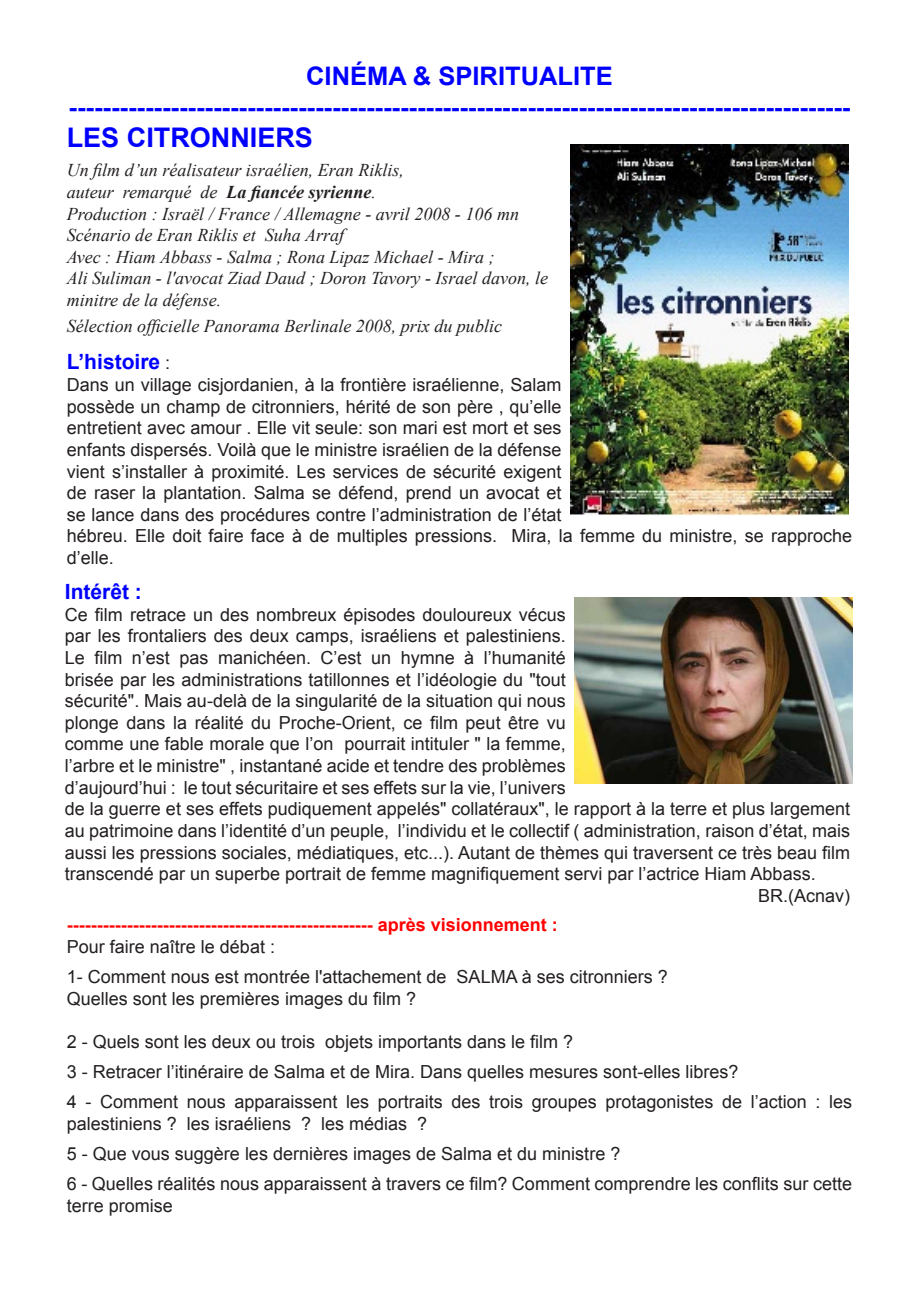
<style>
.page{position:relative;width:919px;height:1289px;background:#fff}
.page>*{position:absolute;margin:0;border:0;box-sizing:border-box;transform-origin:0 0}
.t1{font:700 27px "Arial";color:#00f}
.t2{font:700 25.5px/30.6px "Arial";color:#00f;text-align:center}
.t3{font:700 21px "Arial";color:#00f}
.t4{font:18px/21.6px "Arial";color:#231f20}
.t5{font:italic 18px/21.6px "Times New Roman";color:#231f20}
.t6{font:700 18px "Arial";color:#f00}
.s1{font-weight:700}
.s2{font-weight:400;font-size:18px;color:#231f20}
</style>
<div class="page">
<img style="left:570px;top:145px;width:278px;height:370px">
<img style="left:574px;top:598px;width:278px;height:185px">
<h2 class="t2" style="left:69px;top:62px;width:783px">CINÉMA &amp; SPIRITUALITE --------------------------------------------------------------------------------------------</h2>
<h1 class="t1" style="left:67px;top:120px;width:248px">LES CITRONNIERS</h1>
<p class="t5" style="left:67px;top:159px;width:482px">Un film d’un réalisateur israélien, Eran Riklis,<br>auteur remarqué de <span class="s1">La fiancée syrienne</span>.<br>Production : Israël / France / Allemagne - avril 2008 - 106 mn Scénario de Eran Riklis et Suha Arraf<br>Avec : Hiam Abbass - Salma ; Rona Lipaz Michael - Mira ;<br>Ali Suliman - l'avocat Ziad Daud ; Doron Tavory - Israel davon, le minitre de la défense.</p>
<p class="t5" style="left:67px;top:314px;width:436px">Sélection officielle Panorama Berlinale 2008, prix du public</p>
<p class="t3" style="left:67px;top:348px;width:105px">L’histoire <span class="s2">:</span></p>
<p class="t4" style="left:67px;top:374px;width:786px">Dans un village cisjordanien, à la frontière israélienne, Salam<br>possède un champ de citronniers, hérité de son père , qu’elle<br>entretient avec amour . Elle vit seule: son mari est mort et ses<br>enfants dispersés. Voilà que le ministre israélien de la défense<br>vient s’installer à proximité. Les services de sécurité exigent<br>de raser la plantation. Salma se défend, prend un avocat et<br>se lance dans des procédures contre l’administration de l’état<br>hébreu. Elle doit faire face à de multiples pressions. Mira, la femme du ministre, se rapproche d’elle.</p>
<p class="t3" style="left:65px;top:578px;width:79px">Intérêt :</p>
<p class="t4" style="left:65px;top:604px;width:502px">Ce film retrace un des nombreux épisodes douloureux vécus</p>
<p class="t4" style="left:65px;top:625px;width:502px">par les frontaliers des deux camps, israéliens et palestiniens.</p>
<p class="t4" style="left:65px;top:647px;width:502px">Le film n’est pas manichéen. C’est un hymne à l’humanité</p>
<p class="t4" style="left:65px;top:668px;width:502px">brisée par les administrations tatillonnes et l’idéologie du "tout</p>
<p class="t4" style="left:65px;top:690px;width:502px">sécurité". Mais au-delà de la singularité de la situation qui nous</p>
<p class="t4" style="left:65px;top:712px;width:502px">plonge dans la réalité du Proche-Orient, ce film peut être vu</p>
<p class="t4" style="left:65px;top:733px;width:502px">comme une fable morale que l’on pourrait intituler " la femme,</p>
<p class="t4" style="left:65px;top:755px;width:502px">l’arbre et le ministre" , instantané acide et tendre des problèmes</p>
<p class="t4" style="left:65px;top:776px;width:502px">d’aujourd’hui : le tout sécuritaire et ses effets sur la vie, l’univers</p>
<p class="t4" style="left:65px;top:798px;width:786px">de la guerre et ses effets pudiquement appelés" collatéraux", le rapport à la terre et plus largement</p>
<p class="t4" style="left:65px;top:820px;width:786px">au patrimoine dans l’identité d’un peuple, l’individu et le collectif ( administration, raison d’état, mais</p>
<p class="t4" style="left:65px;top:841px;width:786px">aussi les pressions sociales, médiatiques, etc...). Autant de thèmes qui traversent ce très beau film</p>
<p class="t4" style="left:65px;top:863px;width:752px">transcendé par un superbe portrait de femme magnifiquement servi par l’actrice Hiam Abbass.</p>
<p class="t4" style="left:758px;top:884px;width:94px">BR.(Acnav)</p>
<p class="t6" style="left:67px;top:913px;width:492px">--------------------------------------------------- après visionnement :</p>
<p class="t4" style="left:67px;top:931px;width:602px;line-height:30.2px">Pour faire naître le débat :<br>1- Comment nous est montrée l'attachement de SALMA à ses citronniers ?</p>
<p class="t4" style="left:67px;top:987px;width:351px">Quelles sont les premières images du film ?</p>
<p class="t4" style="left:67px;top:1026px;width:786px;line-height:30.2px">2 - Quels sont les deux ou trois objets importants dans le film ?<br>3 - Retracer l’itinéraire de Salma et de Mira. Dans quelles mesures sont-elles libres?<br>4 - Comment nous apparaissent les portraits des trois groupes protagonistes de l’action : les</p>
<p class="t4" style="left:67px;top:1108px;width:786px;line-height:30.2px">palestiniens ? les israéliens ? les médias ?<br>5 - Que vous suggère les dernières images de Salma et du ministre ?<br>6 - Quelles réalités nous apparaissent à travers ce film? Comment comprendre les conflits sur cette</p>
<p class="t4" style="left:67px;top:1194px;width:108px">terre promise</p>
</div>
